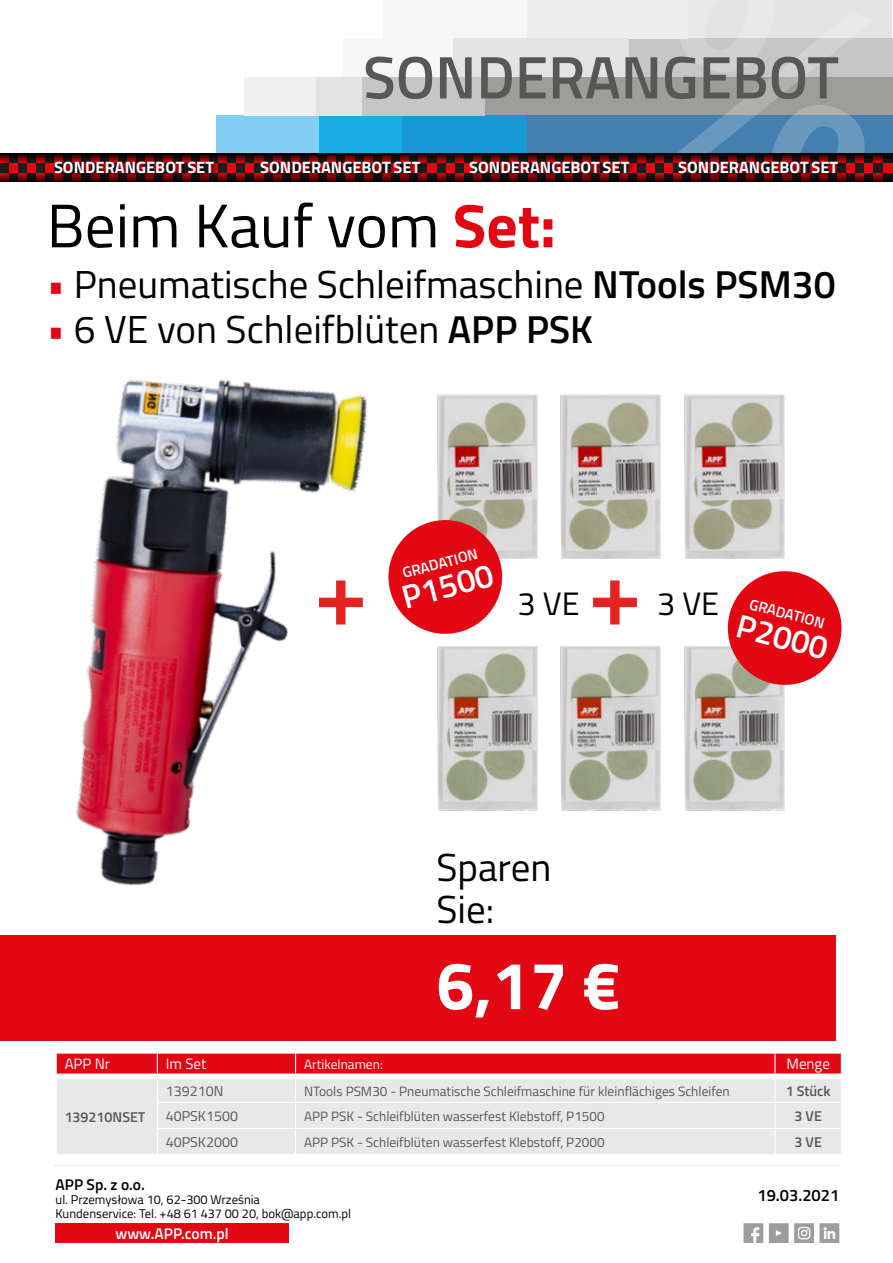
<style>
.page{position:relative;width:893px;height:1263px;background:#fff}
.page>*{position:absolute;margin:0;border:0;box-sizing:border-box;transform-origin:0 0}
.t1{font:700 67.5px "Titillium";color:#fff}
.t2{font:61.5px "Titillium";color:#000}
.t3{font:600 60px "Titillium";color:#575756}
.t4{font:39px/42px "Titillium";color:#000}
.t5{font:600 33px "Titillium";color:#fff}
.t6{font:32.4px "Titillium";color:#000}
.t7{font:700 16.5px "Titillium";color:#fff}
.t8{font:600 16.5px "Titillium";color:#000}
.t9{font:600 15.45px "Titillium";color:#fff}
.t10{font:600 15.45px "Titillium";color:#000}
.t11{font:600 15px "Titillium";color:#fff}
.t12{font:15px "Titillium";color:#fff}
.t13{font:14.25px "Titillium";color:#575756}
.t14{font:600 14.25px "Titillium";color:#575756}
.t15{font:13.5px "Titillium";color:#575756}
.t16{font:13.5px "Titillium";color:#fff}
.t17{font:12.75px/14.1px "Titillium";color:#000}
.s1{font-weight:700;color:#e30613}
.s2{color:#e30617}
.s3{font-weight:600}
</style>
<div class="page">
<div style="left:0;top:935px;width:836px;height:105px;background:#e30613"></div>
<div style="left:683px;top:0;width:209px;height:38px;background:#e3e3e3"></div>
<div style="left:485px;top:77px;width:408px;height:38px;background:#9d9d9c"></div>
<div style="left:621px;top:38px;width:271px;height:39px;background:#c6c6c6"></div>
<div style="left:523px;top:115px;width:370px;height:39px;background:#447faf"></div>
<svg style="left:672px;top:38px;width:202px;height:144px"></svg>
<div style="left:397px;top:115px;width:130px;height:39px;background:#1899d6"></div>
<div style="left:319px;top:115px;width:82px;height:39px;background:#1cace4"></div>
<div style="left:216px;top:115px;width:103px;height:39px;background:#83cff4"></div>
<div style="left:523px;top:0;width:165px;height:38px;background:#eee"></div>
<div style="left:383px;top:0;width:144px;height:38px;background:#f6f6f6"></div>
<div style="left:315px;top:77px;width:49px;height:38px;background:#e3e3e3"></div>
<div style="left:244px;top:77px;width:71px;height:38px;background:#f0f0f0"></div>
<div style="left:446px;top:38px;width:183px;height:39px;background:#e3e3e3"></div>
<div style="left:343px;top:38px;width:110px;height:39px;background:#f6f6f6"></div>
<div style="left:362px;top:77px;width:123px;height:38px;background:#c6c6c6"></div>
<div style="left:0;top:163px;width:9px;height:9px;background:#1c1c1c"></div>
<div style="left:883px;top:163px;width:9px;height:9px;background:#e30512"></div>
<svg style="left:1px;top:154px;width:891px;height:14px;background:#3b070a"></svg>
<svg style="left:0;top:168px;width:891px;height:13px;background:#49090c"></svg>
<div style="left:54px;top:160px;width:791px;height:20px;background:#000;opacity:.75"></div>
<hr style="left:53px;top:1165px;width:787px;height:1px;background:#ededed">
<svg style="left:743px;top:1223px;width:20px;height:20px"></svg>
<svg style="left:769px;top:1223px;width:70px;height:20px"></svg>
<div style="left:56px;top:1223px;width:233px;height:20px;background:#e30613"></div>
<svg style="left:56px;top:1053px;width:786px;height:101px;background:#e8bdc0"></svg>
<img style="left:76px;top:379px;width:388px;height:507px">
<img style="left:437px;top:395px;width:101px;height:164px">
<img style="left:560px;top:395px;width:101px;height:164px">
<img style="left:684px;top:395px;width:101px;height:164px">
<img style="left:437px;top:646px;width:101px;height:164px">
<img style="left:560px;top:646px;width:101px;height:164px">
<img style="left:684px;top:646px;width:101px;height:164px">
<svg style="left:593px;top:580px;width:44px;height:44px"></svg>
<svg style="left:319px;top:580px;width:44px;height:44px"></svg>
<svg style="left:382px;top:514px;width:126px;height:126px"></svg>
<svg style="left:722px;top:571px;width:120px;height:120px"></svg>
<h3 class="t3" style="left:363px;top:32px;width:477px">SONDERANGEBOT</h3>
<p class="t7" style="left:54px;top:154px;width:162px">SONDERANGEBOT SET</p>
<p class="t7" style="left:260px;top:154px;width:162px">SONDERANGEBOT SET</p>
<p class="t7" style="left:469px;top:154px;width:162px">SONDERANGEBOT SET</p>
<p class="t7" style="left:678px;top:154px;width:162px">SONDERANGEBOT SET</p>
<h2 class="t2" style="left:47px;top:181px;width:511px">Beim Kauf vom <span class="s1">Set:</span></h2>
<h3 class="t4" style="left:47px;top:262px;width:790px"><span class="s2">•</span> Pneumatische Schleifmaschine <span class="s3">NTools PSM30</span></h3>
<h3 class="t4" style="left:47px;top:307px;width:548px"><span class="s2">•</span> 6 VE von Schleifblüten <span class="s3">APP PSK</span></h3>
<p class="t11" style="left:400px;top:562px;width:79px;rotate:-15deg">GRADATION</p>
<h3 class="t5" style="left:396px;top:574px;width:95px;rotate:-15deg">P1500</h3>
<h3 class="t6" style="left:518px;top:580px;width:64px">3 VE</h3>
<h3 class="t6" style="left:657px;top:580px;width:64px">3 VE</h3>
<p class="t11" style="left:753px;top:593px;width:79px;rotate:15deg">GRADATION</p>
<h3 class="t5" style="left:744px;top:601px;width:95px;rotate:15deg">P2000</h3>
<h3 class="t4" style="left:436px;top:845px;width:116px">Sparen<br>Sie:</h3>
<h1 class="t1" style="left:436px;top:934px;width:185px">6,17 €</h1>
<p class="t12" style="left:65px;top:1053px;width:47px">APP Nr</p>
<p class="t12" style="left:166px;top:1053px;width:42px">Im Set</p>
<p class="t16" style="left:304px;top:1054px;width:80px">Artikelnamen:</p>
<p class="t12" style="left:786px;top:1053px;width:45px">Menge</p>
<p class="t14" style="left:65px;top:1106px;width:82px">139210NSET</p>
<p class="t13" style="left:166px;top:1080px;width:59px">139210N</p>
<p class="t15" style="left:304px;top:1081px;width:427px">NTools PSM30 - Pneumatische Schleifmaschine für kleinflächiges Schleifen</p>
<p class="t14" style="left:786px;top:1080px;width:47px">1 Stück</p>
<p class="t13" style="left:166px;top:1105px;width:74px">40PSK1500</p>
<p class="t15" style="left:304px;top:1106px;width:302px">APP PSK - Schleifblüten wasserfest Klebstoff, P1500</p>
<p class="t14" style="left:794px;top:1105px;width:29px">3 VE</p>
<p class="t13" style="left:166px;top:1131px;width:74px">40PSK2000</p>
<p class="t15" style="left:304px;top:1132px;width:302px">APP PSK - Schleifblüten wasserfest Klebstoff, P2000</p>
<p class="t14" style="left:794px;top:1131px;width:29px">3 VE</p>
<p class="t10" style="left:56px;top:1173px;width:91px">APP Sp. z o.o.</p>
<p class="t17" style="left:56px;top:1192px;width:297px">ul. Przemysłowa 10, 62-300 Września<br>Kundenservice: Tel. +48 61 437 00 20, bok@app.com.pl</p>
<p class="t9" style="left:115px;top:1222px;width:115px">www.APP.com.pl</p>
<p class="t8" style="left:757px;top:1183px;width:83px">19.03.2021</p>
</div>
